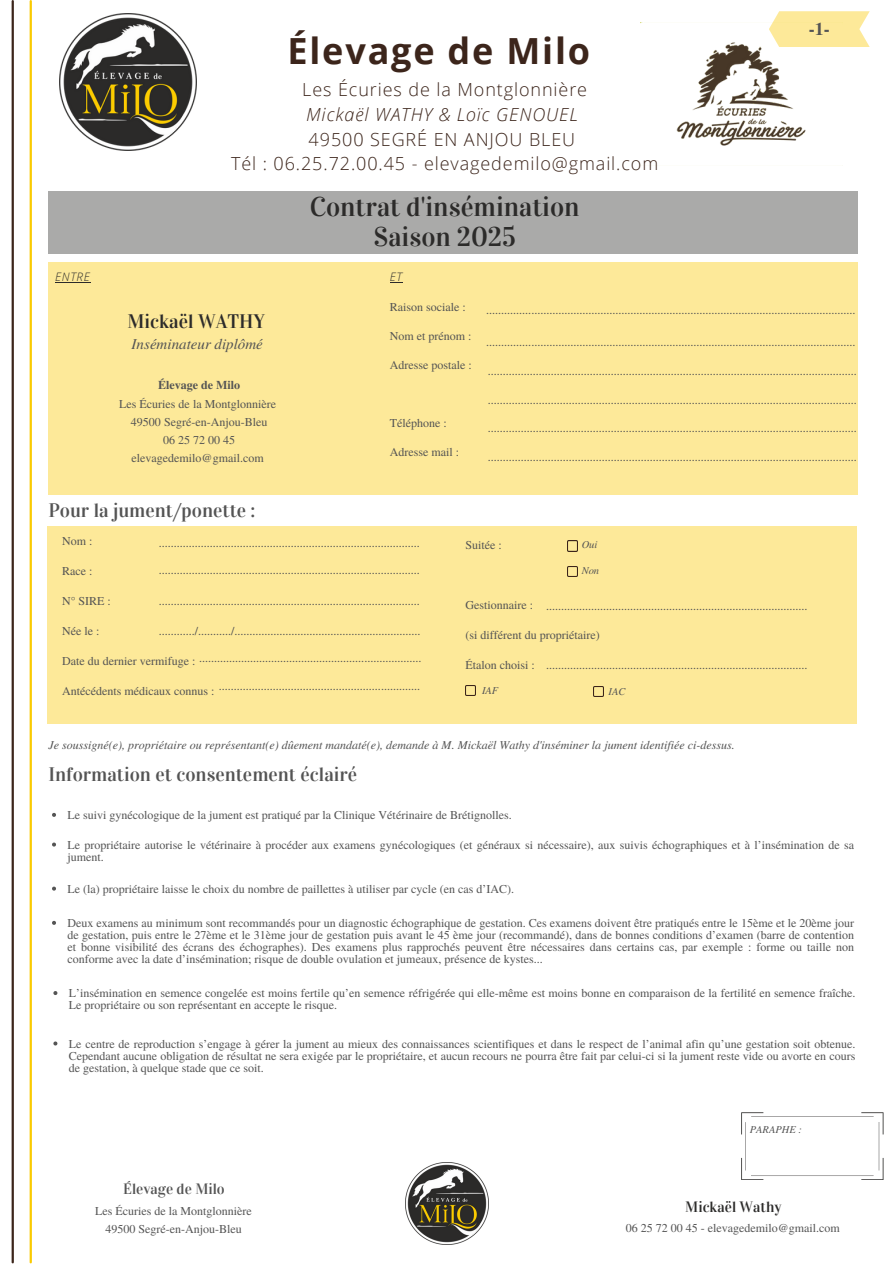
<style>
.page{position:relative;width:894px;height:1264px;background:#fff}
.page>*{position:absolute;margin:0;border:0;box-sizing:border-box;transform-origin:0 0}
.t1{font:700 36px "Open Sans";letter-spacing:.05em;color:#3c251b}
.t2{font:27px/30.3px "Vidaloka";color:#2c2b2a;text-align:center}
.t3{font:19.5px "Vidaloka";color:#545454}
.t4{font:19.5px "Vidaloka";color:#2c2b2a}
.t5{font:300 18px/24.8px "Open Sans";letter-spacing:.05em;color:#3c251b;text-align:center}
.t6{font:700 18px "Te X Gyre Termes";color:#545454}
.t7{font:italic 15px "Te X Gyre Termes";color:#545454}
.t8{font:15px "Vidaloka";color:#545454}
.t9{font:15px "Vidaloka";color:#2c2b2a}
.t10{font:12px/12px "Te X Gyre Termes";color:#545454;text-align:justify}
.t11{font:italic 12px "Te X Gyre Termes";color:#545454}
.t12{font:700 12px "Te X Gyre Termes";color:#545454}
.t13{font:italic 300 11.7px "Open Sans";letter-spacing:.05em;color:#2c2b2a}
.t14{font:italic 10.5px "Te X Gyre Termes";color:#545454}
.s1{font-style:italic}
</style>
<div class="page">
<div style="left:48px;top:262px;width:809px;height:232px;background:#fde999"></div>
<img style="left:640px;top:22px;width:166px;height:124px">
<hr style="left:12px;top:1px;width:2px;height:1261px;background:#3c251b">
<hr style="left:30px;top:1px;width:2px;height:1261px;background:#faca01">
<div style="left:47px;top:526px;width:809px;height:197px;background:#fde999"></div>
<svg style="left:567px;top:541px;width:10px;height:10px"></svg>
<svg style="left:567px;top:566px;width:10px;height:10px"></svg>
<svg style="left:741px;top:1112px;width:142px;height:68px"></svg>
<svg style="left:768px;top:11px;width:101px;height:36px;background:#fdeba4"></svg>
<img style="left:59px;top:13px;width:137px;height:138px">
<div style="left:48px;top:191px;width:810px;height:62px;background:#aaaaa9"></div>
<hr style="left:55px;top:282px;width:35px;height:1px;background:#2c2b2a">
<svg style="left:390px;top:282px;width:12px;height:1px"></svg>
<img style="left:406px;top:1162px;width:82px;height:82px">
<svg style="left:593px;top:686px;width:10px;height:10px"></svg>
<svg style="left:465px;top:685px;width:10px;height:10px"></svg>
<svg style="left:52px;top:813px;width:4px;height:3px"></svg>
<svg style="left:52px;top:920px;width:4px;height:4px"></svg>
<svg style="left:52px;top:842px;width:4px;height:4px"></svg>
<svg style="left:52px;top:886px;width:4px;height:4px"></svg>
<svg style="left:53px;top:991px;width:4px;height:4px"></svg>
<svg style="left:53px;top:1041px;width:4px;height:4px"></svg>
<p class="t1" style="left:287px;top:26px;width:304px">Élevage de Milo</p>
<h4 class="t5" style="left:231px;top:77px;width:428px">Les Écuries de la Montglonnière<br><span class="s1">Mickaël WATHY &amp; Loïc GENOUEL<br></span>49500 SEGRÉ EN ANJOU BLEU<br>Tél : 06.25.72.00.45 - elevagedemilo@gmail.com</h4>
<h1 class="t2" style="left:309px;top:191px;width:271px">Contrat d'insémination<br>Saison 2025</h1>
<p class="t6" style="left:808px;top:15px;width:22px">-1-</p>
<h2 class="t13" style="left:55px;top:269px;width:36px">ENTRE</h2>
<h6 class="t13" style="left:389px;top:269px;width:14px">ET</h6>
<h4 class="t4" style="left:127px;top:310px;width:139px">Mickaël WATHY</h4>
<h5 class="t7" style="left:132px;top:333px;width:133px">Inséminateur diplômé</h5>
<p class="t12" style="left:158px;top:376px;width:83px">Élevage de Milo</p>
<p class="t10" style="left:119px;top:397px;width:158px">Les Écuries de la Montglonnière</p>
<p class="t10" style="left:131px;top:415px;width:138px">49500 Segré-en-Anjou-Bleu</p>
<p class="t10" style="left:163px;top:433px;width:74px">06 25 72 00 45</p>
<p class="t10" style="left:131px;top:451px;width:134px">elevagedemilo@gmail.com</p>
<h6 class="t10" style="left:389px;top:301px;width:77px">Raison sociale :</h6>
<p class="t10" style="left:389px;top:330px;width:83px">Nom et prénom :</p>
<p class="t10" style="left:389px;top:359px;width:83px">Adresse postale :</p>
<p class="t10" style="left:389px;top:417px;width:58px">Téléphone :</p>
<p class="t10" style="left:389px;top:446px;width:71px">Adresse mail :</p>
<p class="t3" style="left:48px;top:498px;width:208px">Pour la jument/ponette :</p>
<p class="t10" style="left:486px;top:304px;width:371px">...........................................................................................................................</p>
<p class="t10" style="left:486px;top:335px;width:371px">...........................................................................................................................</p>
<p class="t10" style="left:487px;top:364px;width:371px">...........................................................................................................................</p>
<p class="t10" style="left:487px;top:394px;width:371px">...........................................................................................................................</p>
<p class="t10" style="left:487px;top:421px;width:371px">...........................................................................................................................</p>
<p class="t10" style="left:487px;top:450px;width:371px">...........................................................................................................................</p>
<p class="t10" style="left:62px;top:534px;width:32px">Nom :</p>
<h4 class="t10" style="left:62px;top:564px;width:32px">Race :</h4>
<p class="t10" style="left:62px;top:594px;width:50px">N° SIRE :</p>
<p class="t10" style="left:62px;top:624px;width:39px">Née le :</p>
<p class="t10" style="left:62px;top:654px;width:135px">Date du dernier vermifuge :</p>
<p class="t10" style="left:62px;top:684px;width:154px">Antécédents médicaux connus :</p>
<p class="t10" style="left:159px;top:536px;width:263px">.......................................................................................</p>
<p class="t10" style="left:159px;top:563px;width:263px">.......................................................................................</p>
<p class="t10" style="left:159px;top:594px;width:263px">.......................................................................................</p>
<p class="t10" style="left:159px;top:624px;width:263px">............/.........../..............................................................</p>
<p class="t10" style="left:199px;top:651px;width:224px">..........................................................................</p>
<p class="t10" style="left:219px;top:679px;width:203px">...................................................................</p>
<p class="t10" style="left:465px;top:538px;width:38px">Suitée :</p>
<p class="t14" style="left:581px;top:536px;width:17px">Oui</p>
<p class="t14" style="left:581px;top:562px;width:19px">Non</p>
<p class="t10" style="left:465px;top:598px;width:69px">Gestionnaire :</p>
<h3 class="t10" style="left:465px;top:628px;width:136px">(si différent du propriétaire)</h3>
<p class="t10" style="left:465px;top:658px;width:71px">Étalon choisi :</p>
<p class="t10" style="left:546px;top:599px;width:263px">.......................................................................................</p>
<p class="t10" style="left:546px;top:658px;width:263px">.......................................................................................</p>
<p class="t14" style="left:482px;top:682px;width:18px">IAF</p>
<p class="t14" style="left:608px;top:684px;width:18px">IAC</p>
<p class="t11" style="left:48px;top:736px;width:687px">Je soussigné(e), propriétaire ou représentant(e) dûement mandaté(e), demande à M. Mickaël Wathy d'inséminer la jument identifiée ci-dessus.</p>
<p class="t3" style="left:48px;top:763px;width:310px">Information et consentement éclairé</p>
<p class="t10" style="left:67px;top:808px;width:445px">Le suivi gynécologique de la jument est pratiqué par la Clinique Vétérinaire de Brétignolles.</p>
<h4 class="t10" style="left:67px;top:838px;width:787px">Le propriétaire autorise le vétérinaire à procéder aux examens gynécologiques (et généraux si nécessaire), aux suivis échographiques et à l’insémination de sa jument.</h4>
<p class="t10" style="left:67px;top:882px;width:448px">Le (la) propriétaire laisse le choix du nombre de paillettes à utiliser par cycle (en cas d’IAC).</p>
<p class="t10" style="left:67px;top:916px;width:787px">Deux examens au minimum sont recommandés pour un diagnostic échographique de gestation. Ces examens doivent être pratiqués entre le 15ème et le 20ème jour de gestation, puis entre le 27ème et le 31ème jour de gestation puis avant le 45 ème jour (recommandé), dans de bonnes conditions d’examen (barre de contention et bonne visibilité des écrans des échographes). Des examens plus rapprochés peuvent être nécessaires dans certains cas, par exemple : forme ou taille non conforme avec la date d’insémination; risque de double ovulation et jumeaux, présence de kystes...</p>
<p class="t10" style="left:69px;top:986px;width:787px">L’insémination en semence congelée est moins fertile qu’en semence réfrigérée qui elle-même est moins bonne en comparaison de la fertilité en semence fraîche.<br>Le propriétaire ou son représentant en accepte le risque.</p>
<p class="t10" style="left:69px;top:1036px;width:787px">Le centre de reproduction s’engage à gérer la jument au mieux des connaissances scientifiques et dans le respect de l’animal afin qu’une gestation soit obtenue.<br>Cependant aucune obligation de résultat ne sera exigée par le propriétaire, et aucun recours ne pourra être fait par celui-ci si la jument reste vide ou avorte en cours de gestation, à quelque stade que ce soit.</p>
<p class="t8" style="left:123px;top:1179px;width:103px">Élevage de Milo</p>
<p class="t10" style="left:95px;top:1204px;width:158px">Les Écuries de la Montglonnière</p>
<p class="t10" style="left:105px;top:1222px;width:138px">49500 Segré-en-Anjou-Bleu</p>
<p class="t14" style="left:749px;top:1121px;width:54px">PARAPHE :</p>
<p class="t9" style="left:685px;top:1197px;width:98px">Mickaël Wathy</p>
<p class="t10" style="left:625px;top:1221px;width:216px">06 25 72 00 45 - elevagedemilo@gmail.com</p>
</div>
